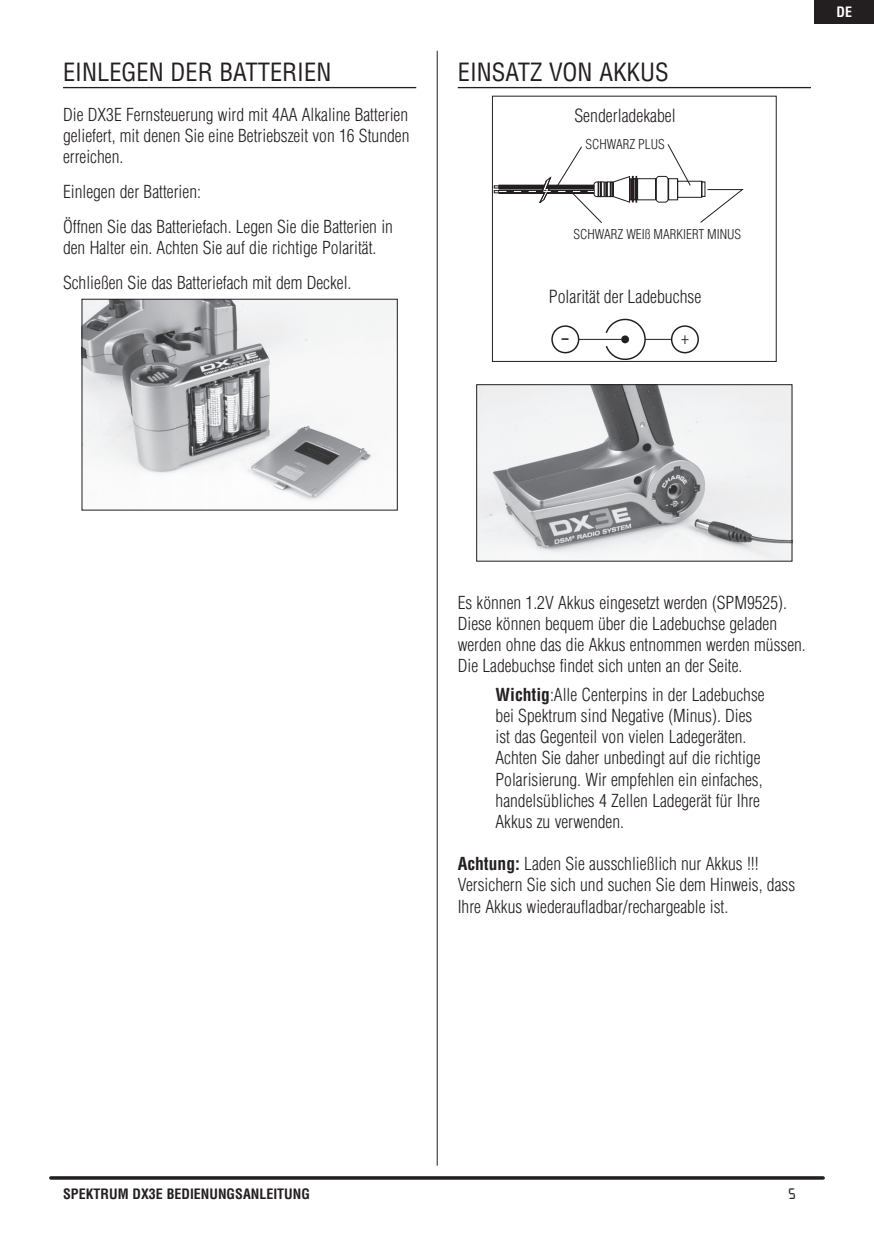
<style>
.page{position:relative;width:874px;height:1241px;background:#fff}
.page>*{position:absolute;margin:0;border:0;box-sizing:border-box;transform-origin:0 0}
.t1{font:300 condensed 26.6px "Helvetica LT Std";color:#231f20}
.t2{font:condensed 24.5px "Helvetica LT Std";color:#231f20}
.t3{font:300 condensed 17.68px "Helvetica LT Std";color:#231f20}
.t4{font:300 condensed 17.5px/21px "Helvetica LT Std";color:#231f20}
.t5{font:15.75px "Quartz Mon M";color:#231f20}
.t6{font:700 condensed 14px "Helvetica LT Std";color:#231f20}
.t7{font:700 condensed 14px "Helvetica LT Std";color:#fff}
.t8{font:300 condensed 13.3px "Helvetica LT Std";color:#231f20}
.s1{font-weight:700}
</style>
<div class="page">
<svg style="left:51px;top:1176px;width:771px;height:3px;background:#312d2e"></svg>
<hr style="left:436px;top:51px;width:1px;height:1114px;background:#231f20">
<div style="left:814px;top:0;width:59px;height:23px;background:#231f20"></div>
<hr style="left:63px;top:87px;width:353px;height:1px;background:#231f20">
<img style="left:83px;top:301px;width:312px;height:200px">
<div style="left:81px;top:299px;width:316px;height:211px;border:1px solid #231f20"></div>
<hr style="left:457px;top:87px;width:353px;height:1px;background:#231f20">
<svg style="left:494px;top:144px;width:249px;height:79px"></svg>
<div style="left:670px;top:325px;width:28px;height:28px;border:1px solid #231f20;border-radius:50%"></div>
<div style="left:551px;top:325px;width:28px;height:28px;border:1px solid #231f20;border-radius:50%"></div>
<hr style="left:578px;top:339px;width:43px;height:1px;background:#231f20">
<svg style="left:604px;top:318px;width:66px;height:42px"></svg>
<div style="left:492px;top:96px;width:284px;height:266px;border:1px solid #231f20"></div>
<img style="left:478px;top:386px;width:312px;height:173px">
<div style="left:476px;top:384px;width:316px;height:177px;border:1px solid #231f20"></div>
<h2 class="t2" style="left:63px;top:56px;width:270px">EI NLEGEN DER BATTERI EN</h2>
<p class="t4" style="left:63px;top:104px;width:348px;text-align:justify">Die DX3E Fernsteuerung wird mit 4AA Alkaline Batterien geliefert, mit denen Sie eine Betriebszeit von 16 Stunden erreichen.</p>
<p class="t4" style="left:63px;top:174px;width:331px;line-height:34.8px">Einlegen der Batterien:<br>Öffnen Sie das Batteriefach. Legen Sie die Batterien in</p>
<p class="t4" style="left:63px;top:230px;width:315px;line-height:35px">den Halter ein. Achten Sie auf die richtige Polarität.<br>Schließen Sie das Batteriefach mit dem Deckel.</p>
<h2 class="t2" style="left:457px;top:56px;width:212px">EI NSATZ VON AKKUS</h2>
<p class="t3" style="left:574px;top:105px;width:103px">Senderladekabel</p>
<p class="t8" style="left:585px;top:136px;width:81px">SCHWARZ PLUS</p>
<p class="t8" style="left:573px;top:226px;width:169px">SCHWARZ WEIß MARKIERT MINUS</p>
<p class="t3" style="left:548px;top:286px;width:154px">Polarität der Ladebuchse</p>
<h1 class="t1" style="left:560px;top:320px;width:10px">-</h1>
<p class="t3" style="left:680px;top:326px;width:9px">+</p>
<p class="t7" style="left:836px;top:3px;width:17px">DE</p>
<p class="t4" style="left:457px;top:592px;width:349px">Es können 1.2V Akkus eingesetzt werden (SPM9525).<br>Diese können bequem über die Ladebuchse geladen werden ohne das die Akkus entnommen werden müssen.<br>Die Ladebuchse findet sich unten an der Seite.</p>
<p class="t4" style="left:495px;top:684px;width:270px"><span class="s1">Wichtig</span>:Alle Centerpins in der Ladebuchse bei Spektrum sind Negative (Minus). Dies ist das Gegenteil von vielen Ladegeräten.<br>Achten Sie daher unbedingt auf die richtige Polarisierung. Wir empfehlen ein einfaches, handelsübliches 4 Zellen Ladegerät für Ihre Akkus zu verwenden.</p>
<p class="t4" style="left:457px;top:853px;width:339px"><span class="s1">Achtung:</span> Laden Sie ausschließlich nur Akkus !!!<br>Versichern Sie sich und suchen Sie dem Hinweis, dass<br>Ihre Akkus wiederaufladbar/rechargeable ist.</p>
<p class="t6" style="left:63px;top:1185px;width:248px">SPEKTRUM DX3E BEDIENUNGSANLEITUNG</p>
<p class="t5" style="left:787px;top:1184px;width:9px">5</p>
</div>
